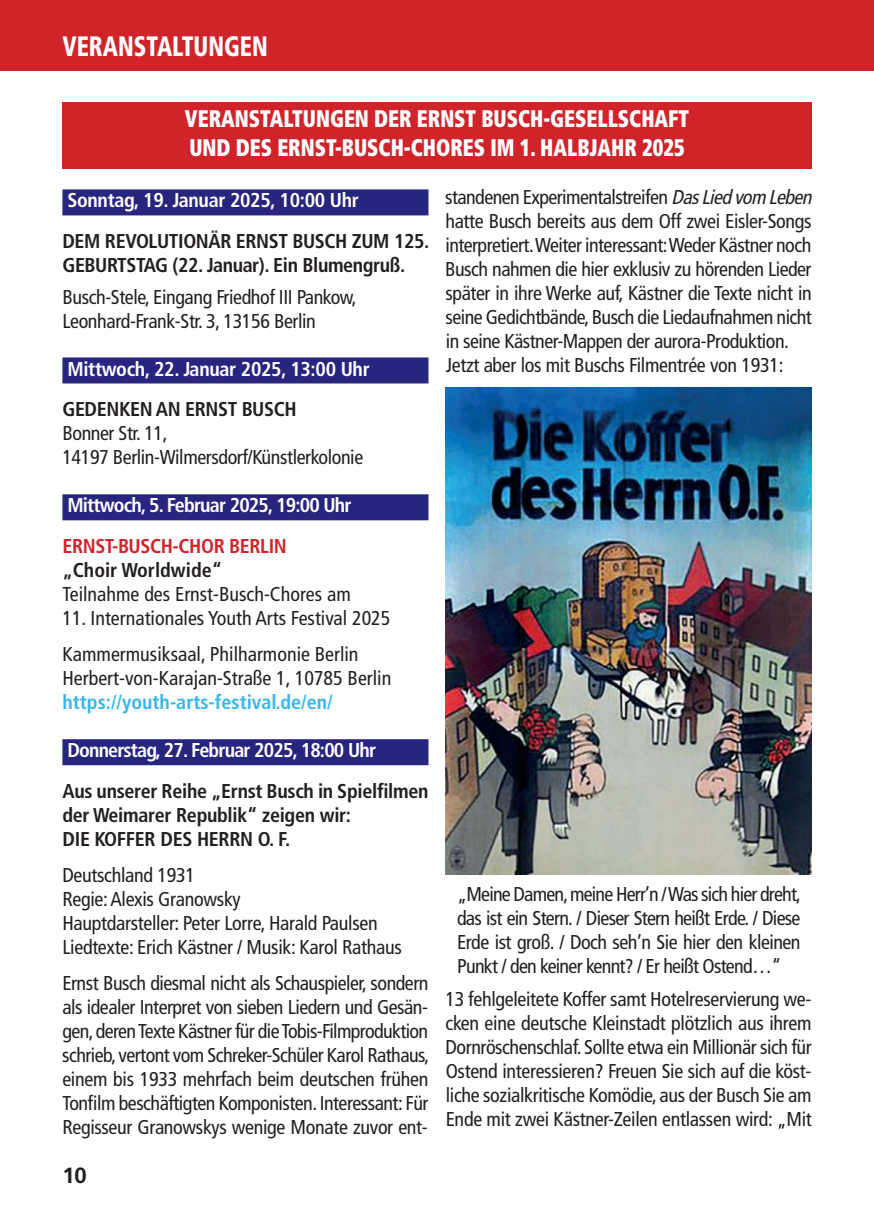
<style>
.page{position:relative;width:874px;height:1225px;background:#fff}
.page>*{position:absolute;margin:0;border:0;box-sizing:border-box;transform-origin:0 0}
.t1{font:900 condensed 28px "Frutiger";color:#fff;scale:.84 1}
.t2{font:900 condensed 24px/28.8px "Frutiger";color:#fff;scale:.85 1}
.t3{font:700 22px "Frutiger";color:#231f20}
.t4{font:condensed 20px/24px "Frutiger LT Com";letter-spacing:-.02em;color:#231f20}
.t5{font:700 condensed 20px/24px "Frutiger LT Com";letter-spacing:-.02em;color:#231f20}
.t6{font:condensed 20px/36px "Frutiger LT Com";color:#231f20}
.t7{font:700 condensed 20px "Frutiger LT Com";letter-spacing:-.04em;color:#fff}
.t8{font:700 condensed 20px "Frutiger LT Com";letter-spacing:-.015em;color:#fff}
.t9{font:700 condensed 20px "Frutiger LT Com";color:#36b7e8}
.t10{font:700 condensed 20px "Frutiger LT Com";letter-spacing:-.02em;color:#d1232a}
.t11{font:700 condensed 20px "Frutiger LT Com";color:#231f20}
.s1{font-style:italic}
</style>
<div class="page">
<div style="left:0;top:0;width:873px;height:71px;background:#d1232a"></div>
<div style="left:62px;top:189px;width:366px;height:26px;background:#27257d"></div>
<div style="left:62px;top:357px;width:366px;height:26px;background:#27257d"></div>
<div style="left:62px;top:494px;width:366px;height:26px;background:#27257d"></div>
<div style="left:62px;top:739px;width:366px;height:26px;background:#27257d"></div>
<div style="left:62px;top:102px;width:749px;height:67px;background:#d1232a"></div>
<img style="left:445px;top:387px;width:366px;height:487px">
<h1 class="t1" style="left:62px;top:35px;width:246px">VERANSTALTUNGEN</h1>
<p class="t2" style="left:185px;top:106px;width:594px">VERANSTALTUNGEN DER ERNST BUSCH-GESELLSCHAFT<br>UND DES ERNST-BUSCH-CHORES IM 1. HALBJAHR 2025</p>
<p class="t8" style="left:67px;top:189px;width:293px">Sonntag, 19. Januar 2025, 10:00 Uhr</p>
<p class="t5" style="left:62px;top:229px;width:368px">DEM REVOLUTIONÄR ERNST BUSCH ZUM 125.<br>GEBURTSTAG (22. Januar). Ein Blumengruß.</p>
<p class="t4" style="left:62px;top:285px;width:295px">Busch-Stele, Eingang Friedhof III Pankow,<br>Leonhard-Frank-Str. 3, 13156 Berlin</p>
<p class="t8" style="left:67px;top:357px;width:304px">Mittwoch, 22. Januar 2025, 13:00 Uhr</p>
<p class="t5" style="left:62px;top:397px;width:236px">GEDENKEN AN ERNST BUSCH</p>
<p class="t4" style="left:62px;top:421px;width:302px">Bonner Str. 11,<br>14197 Berlin-Wilmersdorf/Künstlerkolonie</p>
<p class="t7" style="left:67px;top:493px;width:285px">Mittwoch, 5. Februar 2025, 19:00 Uhr</p>
<p class="t10" style="left:62px;top:534px;width:226px">ERNST-BUSCH-CHOR BERLIN</p>
<p class="t11" style="left:62px;top:558px;width:161px">„Choir Worldwide“</p>
<p class="t6" style="left:62px;top:576px;width:290px">Teilnahme des Ernst-Busch-Chores am</p>
<p class="t6" style="left:62px;top:600px;width:329px">11. Internationales Youth Arts Festival 2025<br>Kammermusiksaal, Philharmonie Berlin</p>
<p class="t6" style="left:62px;top:660px;width:330px">Herbert-von-Karajan-Straße 1, 10785 Berlin</p>
<p class="t9" style="left:62px;top:690px;width:272px">https://youth-arts-festival.de/en/</p>
<p class="t7" style="left:67px;top:738px;width:310px">Donnerstag, 27. Februar 2025, 18:00 Uhr</p>
<p class="t5" style="left:62px;top:779px;width:367px">Aus unserer Reihe „Ernst Busch in Spielfilmen der Weimarer Republik“ zeigen wir:<br>DIE KOFFER DES HERRN O. F.</p>
<p class="t4" style="left:62px;top:863px;width:341px">Deutschland 1931<br>Regie: Alexis Granowsky<br>Hauptdarsteller: Peter Lorre, Harald Paulsen Liedtexte: Erich Kästner / Musik: Karol Rathaus</p>
<p class="t4" style="left:62px;top:971px;width:368px;text-align:justify">Ernst Busch diesmal nicht als Schauspieler, sondern als idealer Interpret von sieben Liedern und Gesän&shy;gen, deren Texte Kästner für die Tobis-Filmproduktion schrieb, vertont vom Schreker-Schüler Karol Rathaus, einem bis 1933 mehrfach beim deutschen frühen Tonfilm beschäftigten Komponisten. Interessant: Für Regisseur Granowskys wenige Monate zuvor ent-</p>
<p class="t3" style="left:62px;top:1166px;width:26px">10</p>
<p class="t4" style="left:445px;top:186px;width:372px">standenen Experimentalstreifen <span class="s1">DasLiedvom Leben </span>hatte Busch bereits aus dem Off zwei Eisler-Songs interpretiert. Weiter interessant: Weder Kästner noch Busch nahmen die hier exklusiv zu hörenden Lieder später in ihre Werke auf, Kästner die Texte nicht in seine Gedichtbände, Busch die Liedaufnahmen nicht in seine Kästner-Mappen der aurora-Produktion.<br>Jetzt aber los mit Buschs Filmentrée von 1931:</p>
<p class="t4" style="left:457px;top:882px;width:345px;text-align:justify">„Meine Damen, meine Herr’n / Was sich hier dreht, das ist ein Stern. / Dieser Stern heißt Erde. / Diese Erde ist groß. / Doch seh’n Sie hier den kleinen Punkt / den keiner kennt? / Er heißt Ostend…“</p>
<p class="t4" style="left:445px;top:987px;width:367px;text-align:justify">13 fehlgeleitete Koffer samt Hotelreservierung we&shy;cken eine deutsche Kleinstadt plötzlich aus ihrem Dornröschenschlaf. Sollte etwa ein Millionär sich für Ostend interessieren? Freuen Sie sich auf die köst&shy;liche sozialkritische Komödie, aus der Busch Sie am Ende mit zwei Kästner-Zeilen entlassen wird: „Mit</p>
</div>
